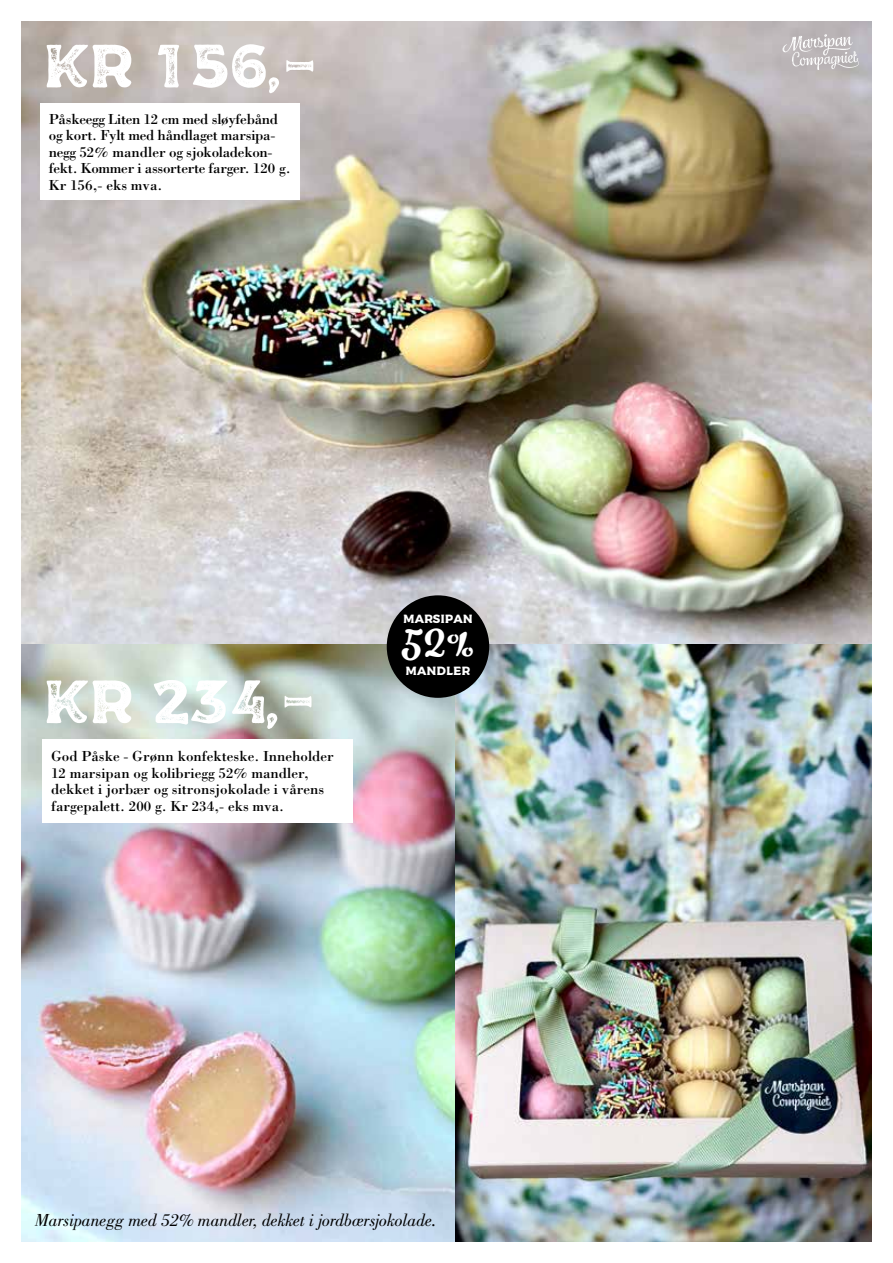
<style>
.page{position:relative;width:893px;height:1263px;background:#fff}
.page>*{position:absolute;margin:0;border:0;box-sizing:border-box;transform-origin:0 0}
.t1{font:61.35px "Messenger Texture";color:#fff}
.t2{font:700 49.5px "Jazz Script 1";color:#fff}
.t3{font:italic 18px "Bodoni Std";letter-spacing:-.01em;color:#000}
.t4{font:15px/16.5px "Bodoni Std";letter-spacing:-.02em;color:#000}
.t5{font:15px/16.5px "Bodoni Std";color:#000}
.t6{font:12px "Messenger";color:#fff}
</style>
<div class="page">
<img style="left:21px;top:21px;width:851px;height:623px">
<div style="left:40px;top:103px;width:260px;height:97px;background:#fff"></div>
<svg style="left:782px;top:34px;width:77px;height:36px;background:#c8c3c5"></svg>
<img style="left:21px;top:644px;width:434px;height:598px">
<div style="left:43px;top:739px;width:310px;height:84px;background:#fff"></div>
<img style="left:455px;top:644px;width:417px;height:598px">
<div style="left:387px;top:595px;width:102px;height:103px;background:#000;border-radius:50%"></div>
<h1 class="t1" style="left:43px;top:38px;width:277px">kr 156,-</h1>
<p class="t4" style="left:49px;top:110px;width:243px">Påskeegg Liten 12 cm med sløyfebånd og kort. Fylt med håndlaget marsipa&shy;negg 52% mandler og sjokoladekon&shy;fekt. Kommer i assorterte farger. 120 g.<br>Kr 156,- eks mva.</p>
<h1 class="t1" style="left:43px;top:673px;width:275px">kr 234,-</h1>
<p class="t5" style="left:51px;top:748px;width:284px">God Påske - Grønn konfekteske. Inneholder 12 marsipan og kolibriegg 52% mandler, dekket i jorbær og sitronsjokolade i vårens fargepalett. 200 g. Kr 234,- eks mva.</p>
<p class="t6" style="left:403px;top:613px;width:71px">MARSIPAN</p>
<h2 class="t2" style="left:402px;top:610px;width:73px">52%</h2>
<p class="t6" style="left:406px;top:665px;width:66px">MANDLER</p>
<p class="t3" style="left:35px;top:1209px;width:403px">Marsipanegg med 52% mandler, dekket i jordbærsjokolade.</p>
</div>
